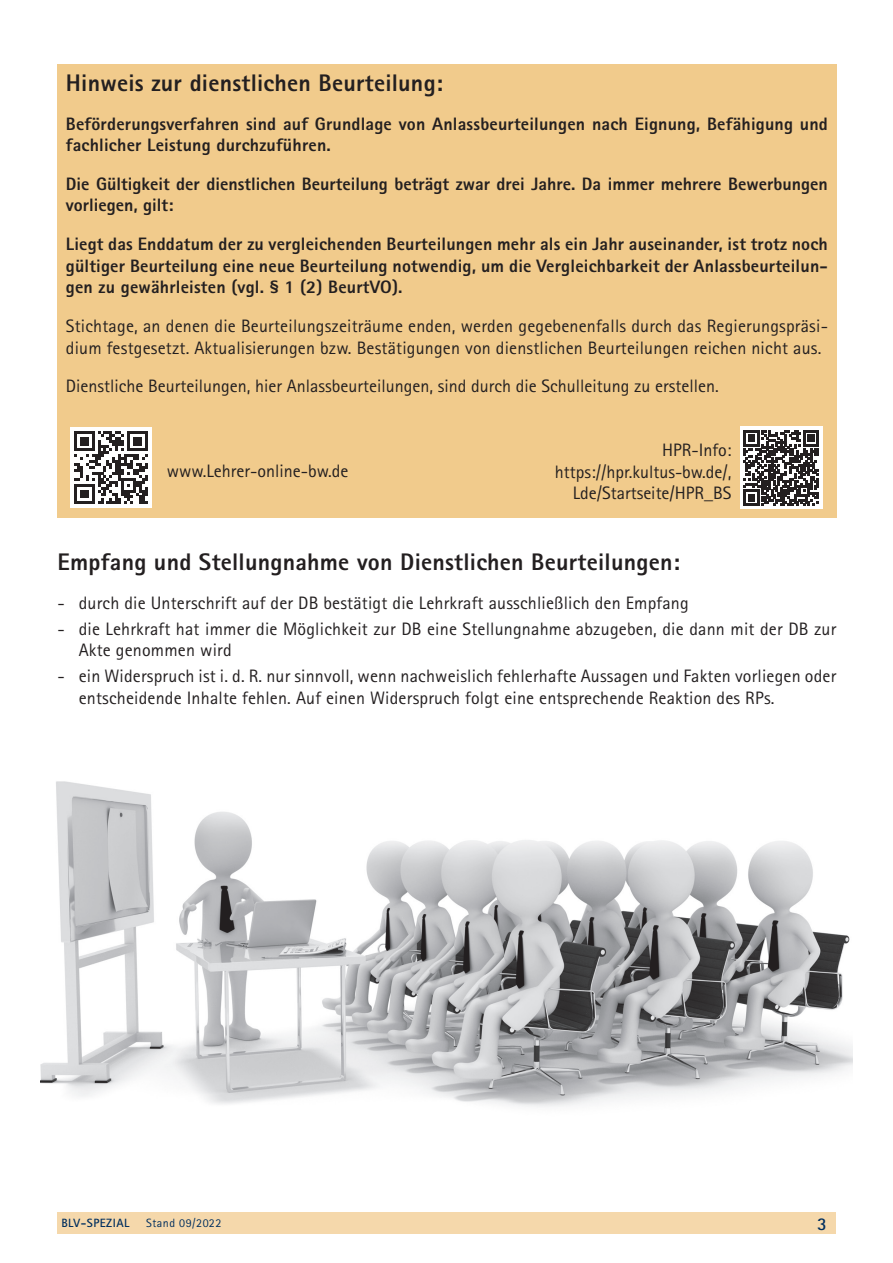
<style>
.page{position:relative;width:893px;height:1263px;background:#fff}
.page>*{position:absolute;margin:0;border:0;box-sizing:border-box;transform-origin:0 0}
.t1{font:800 24px "Rotis Sans Serif";letter-spacing:.01em;color:#231f20}
.t2{font:18px/21.6px "Rotis Sans Serif";letter-spacing:.01em;color:#231f20}
.t3{font:800 18px/21.6px "Rotis Sans Serif";letter-spacing:.01em;color:#231f20}
.t4{font:700 18px "Rotis Sans Serif";color:#002e5e}
.t5{font:12px "Rotis Sans Serif";letter-spacing:.04em;color:#002e5e}
.t6{font:700 12px "Rotis Sans Serif";letter-spacing:.04em;color:#002e5e}
</style>
<div class="page">
<div style="left:57px;top:1212px;width:779px;height:21px;background:#f5d8ab"></div>
<div style="left:57px;top:64px;width:779px;height:453px;background:#f1cb8c"></div>
<svg style="left:740px;top:427px;width:82px;height:82px"></svg>
<svg style="left:70px;top:428px;width:82px;height:80px"></svg>
<img style="left:40px;top:781px;width:813px;height:326px">
<h1 class="t1" style="left:66px;top:68px;width:379px">Hinweis zur dienstlichen Beurteilung:</h1>
<p class="t3" style="left:66px;top:113px;width:763px">Beförderungsverfahren sind auf Grundlage von Anlassbeurteilungen nach Eignung, Befähigung und fachlicher Leistung durchzuführen.</p>
<p class="t3" style="left:66px;top:173px;width:763px">Die Gültigkeit der dienstlichen Beurteilung beträgt zwar drei Jahre. Da immer mehrere Bewerbungen vorliegen, gilt:</p>
<p class="t3" style="left:66px;top:233px;width:763px;text-align:justify">Liegt das Enddatum der zu vergleichenden Beurteilungen mehr als ein Jahr auseinander, ist trotz noch gültiger Beurteilung eine neue Beurteilung notwendig, um die Vergleichbarkeit der Anlassbeurteilun&shy;gen zu gewährleisten (vgl. § 1 (2) BeurtVO).</p>
<p class="t2" style="left:66px;top:315px;width:764px">Stichtage, an denen die Beurteilungszeiträume enden, werden gegebenenfalls durch das Regierungspräsi&shy;dium festgesetzt. Aktualisierungen bzw. Bestätigungen von dienstlichen Beurteilungen reichen nicht aus.</p>
<p class="t2" style="left:66px;top:375px;width:654px">Dienstliche Beurteilungen, hier Anlassbeurteilungen, sind durch die Schulleitung zu erstellen.</p>
<p class="t2" style="left:167px;top:460px;width:183px">www.Lehrer-online-bw.de</p>
<p class="t2" style="left:555px;top:439px;width:178px;text-align:right">HPR-Info: https://hpr.kultus-bw.de/,<br>Lde/Startseite/HPR_BS</p>
<h1 class="t1" style="left:57px;top:547px;width:624px">Empfang und Stellungnahme von Dienstlichen Beurteilungen:</h1>
<p class="t2" style="left:57px;top:592px;width:633px">- durch die Unterschrift auf der DB bestätigt die Lehrkraft ausschließlich den Empfang</p>
<p class="t2" style="left:79px;top:618px;width:759px;text-indent:-21px">- die Lehrkraft hat immer die Möglichkeit zur DB eine Stellungnahme abzugeben, die dann mit der DB zur<br>Akte genommen wird</p>
<p class="t2" style="left:79px;top:665px;width:759px;text-indent:-21px">- ein Widerspruch ist i. d. R. nur sinnvoll, wenn nachweislich fehlerhafte Aussagen und Fakten vorliegen oder entscheidende Inhalte fehlen. Auf einen Widerspruch folgt eine entsprechende Reaktion des RPs.</p>
<p class="t6" style="left:62px;top:1216px;width:69px">BLV-SPEZIAL</p>
<p class="t5" style="left:146px;top:1216px;width:77px">Stand 09/2022</p>
<p class="t4" style="left:817px;top:1212px;width:11px">3</p>
</div>
